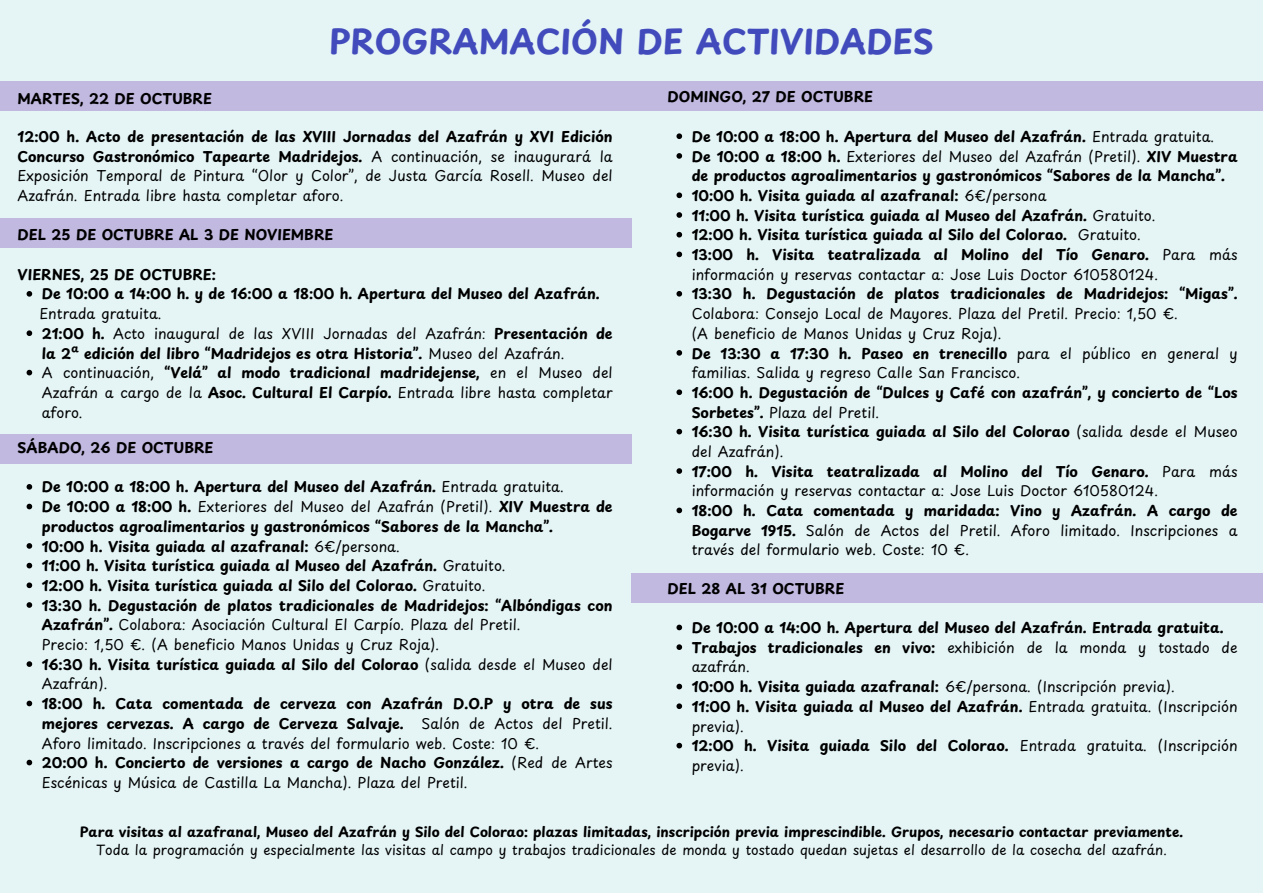
<style>
.page{position:relative;width:1263px;height:893px;background:#e5f5f6}
.page>*{position:absolute;margin:0;border:0;box-sizing:border-box;transform-origin:0 0}
.t1{font:700 33px "Playpen Sans";color:#424bbb}
.t2{font:700 14.25px/19.6px "Playpen Sans";color:#000}
.t3{font:14.25px/19.6px "Playpen Sans";color:#000}
.t4{font:700 13.5px "Playpen Sans";color:#000}
.t5{font:13.5px "Playpen Sans";color:#000}
.s1{font-weight:700}
.s2{font-weight:400}
</style>
<div class="page">
<div style="left:0;top:81px;width:631px;height:29px;background:#c2b9e1"></div>
<div style="left:0;top:218px;width:631px;height:29px;background:#c2b9e1"></div>
<div style="left:0;top:434px;width:631px;height:29px;background:#c2b9e1"></div>
<svg style="left:27px;top:291px;width:5px;height:6px"></svg>
<svg style="left:27px;top:330px;width:5px;height:6px"></svg>
<svg style="left:27px;top:370px;width:5px;height:5px"></svg>
<svg style="left:27px;top:484px;width:5px;height:5px"></svg>
<svg style="left:27px;top:504px;width:5px;height:5px"></svg>
<svg style="left:27px;top:543px;width:5px;height:6px"></svg>
<svg style="left:27px;top:563px;width:5px;height:5px"></svg>
<svg style="left:27px;top:582px;width:5px;height:6px"></svg>
<svg style="left:27px;top:602px;width:5px;height:6px"></svg>
<svg style="left:27px;top:661px;width:5px;height:6px"></svg>
<svg style="left:27px;top:700px;width:5px;height:6px"></svg>
<svg style="left:27px;top:759px;width:5px;height:6px"></svg>
<div style="left:613px;top:81px;width:650px;height:29px;background:#c2b9e1"></div>
<div style="left:631px;top:573px;width:632px;height:29px;background:#c2b9e1"></div>
<svg style="left:676px;top:133px;width:6px;height:6px"></svg>
<svg style="left:676px;top:153px;width:6px;height:6px"></svg>
<svg style="left:676px;top:192px;width:6px;height:6px"></svg>
<svg style="left:676px;top:212px;width:6px;height:6px"></svg>
<svg style="left:676px;top:232px;width:6px;height:5px"></svg>
<svg style="left:676px;top:252px;width:6px;height:5px"></svg>
<svg style="left:676px;top:291px;width:6px;height:6px"></svg>
<svg style="left:676px;top:350px;width:6px;height:6px"></svg>
<svg style="left:676px;top:389px;width:6px;height:6px"></svg>
<svg style="left:676px;top:429px;width:6px;height:5px"></svg>
<svg style="left:676px;top:468px;width:6px;height:6px"></svg>
<svg style="left:676px;top:507px;width:6px;height:6px"></svg>
<svg style="left:676px;top:624px;width:6px;height:6px"></svg>
<svg style="left:676px;top:644px;width:6px;height:6px"></svg>
<svg style="left:676px;top:684px;width:6px;height:5px"></svg>
<svg style="left:676px;top:703px;width:6px;height:6px"></svg>
<svg style="left:676px;top:743px;width:6px;height:5px"></svg>
<h1 class="t1" style="left:329px;top:15px;width:606px">PROGRAMACIÓN DE ACTIVIDADES</h1>
<h2 class="t2" style="left:18px;top:88px;width:196px">MARTES, 22 DE OCTUBRE</h2>
<p class="t3" style="left:18px;top:126px;width:597px;text-align:justify"><span class="s1">12:00 h. Acto de presentación de las XVIII Jornadas del Azafrán y XVI Edición Concurso Gastronómico Tapearte Madridejos.</span> A continuación, se inaugurará la Exposición Temporal de Pintura “Olor y Color”, de Justa García Rosell. Museo del Azafrán. Entrada libre hasta completar aforo.</p>
<p class="t2" style="left:18px;top:225px;width:317px">DEL 25 DE OCTUBRE AL 3 DE NOVIEMBRE</p>
<p class="t2" style="left:18px;top:264px;width:200px">VIERNES, 25 DE OCTUBRE:</p>
<p class="t2" style="left:42px;top:284px;width:560px">De 10:00 a 14:00 h. y de 16:00 a 18:00 h. Apertura del Museo del Azafrán.</p>
<p class="t3" style="left:39px;top:303px;width:124px">Entrada gratuita.</p>
<p class="t2" style="left:42px;top:323px;width:572px">21:00 h. <span class="s2">Acto inaugural de las XVIII Jornadas del Azafrán:</span> Presentación de la 2ª edición del libro “Madridejos es otra Historia”. <span class="s2">Museo del Azafrán.</span></p>
<p class="t3" style="left:42px;top:362px;width:572px;text-align:justify">A continuación, <span class="s1">“Velá” al modo tradicional madridejense,</span> en el Museo del Azafrán a cargo de la <span class="s1">Asoc. Cultural El Carpío.</span> Entrada libre hasta completar aforo.</p>
<p class="t2" style="left:18px;top:437px;width:197px">SÁBADO, 26 DE OCTUBRE</p>
<p class="t2" style="left:42px;top:477px;width:524px">De 10:00 a 18:00 h. Apertura del Museo del Azafrán. <span class="s2">Entrada gratuita.</span></p>
<p class="t2" style="left:42px;top:496px;width:572px">De 10:00 a 18:00 h. <span class="s2">Exteriores del Museo del Azafrán (Pretil).</span> XIV Muestra de productos agroalimentarios y gastronómicos “Sabores de la Mancha”.</p>
<p class="t2" style="left:42px;top:536px;width:360px">10:00 h. Visita guiada al azafranal: <span class="s2">6€/persona.</span></p>
<p class="t2" style="left:42px;top:555px;width:465px">11:00 h. Visita turística guiada al Museo del Azafrán. <span class="s2">Gratuito.</span></p>
<p class="t2" style="left:42px;top:575px;width:445px">12:00 h. Visita turística guiada al Silo del Colorao. <span class="s2">Gratuito.</span></p>
<h2 class="t2" style="left:42px;top:595px;width:572px">13:30 h. Degustación de platos tradicionales de Madridejos: “Albóndigas con<br>Azafrán”. <span class="s2">Colabora: Asociación Cultural El Carpío. Plaza del Pretil.</span></h2>
<p class="t3" style="left:42px;top:634px;width:399px">Precio: 1,50 €. (A beneficio Manos Unidas y Cruz Roja).</p>
<p class="t2" style="left:42px;top:654px;width:572px">16:30 h. Visita turística guiada al Silo del Colorao <span class="s2">(salida desde el Museo del<br>Azafrán).</span></p>
<p class="t2" style="left:42px;top:693px;width:572px;text-align:justify">18:00 h. Cata comentada de cerveza con Azafrán D.O.P y otra de sus mejores cervezas. A cargo de Cerveza Salvaje. <span class="s2">Salón de Actos del Pretil.<br>Aforo limitado. Inscripciones a través del formulario web. Coste: 10 €.</span></p>
<p class="t3" style="left:42px;top:752px;width:572px"><span class="s1">20:00 h. Concierto de versiones a cargo de Nacho González.</span> (Red de Artes<br>Escénicas y Música de Castilla La Mancha). Plaza del Pretil.</p>
<p class="t2" style="left:667px;top:87px;width:207px">DOMINGO, 27 DE OCTUBRE</p>
<h2 class="t2" style="left:692px;top:126px;width:524px">De 10:00 a 18:00 h. Apertura del Museo del Azafrán. <span class="s2">Entrada gratuita.</span></h2>
<p class="t2" style="left:692px;top:146px;width:547px">De 10:00 a 18:00 h. <span class="s2">Exteriores del Museo del Azafrán (Pretil).</span> XIV Muestra de productos agroalimentarios y gastronómicos “Sabores de la Mancha”.</p>
<h2 class="t2" style="left:692px;top:185px;width:356px">10:00 h. Visita guiada al azafranal: <span class="s2">6€/persona</span></h2>
<h2 class="t2" style="left:692px;top:205px;width:465px">11:00 h. Visita turística guiada al Museo del Azafrán. <span class="s2">Gratuito.</span></h2>
<p class="t2" style="left:692px;top:225px;width:451px">12:00 h. Visita turística guiada al Silo del Colorao. <span class="s2">Gratuito.</span></p>
<p class="t3" style="left:692px;top:244px;width:547px"><span class="s1">13:00 h. Visita teatralizada al Molino del Tío Genaro.</span> Para más información y reservas contactar a: Jose Luis Doctor 610580124.</p>
<p class="t2" style="left:692px;top:284px;width:547px">13:30 h. Degustación de platos tradicionales de Madridejos: “Migas”.<br><span class="s2">Colabora: Consejo Local de Mayores. Plaza del Pretil. Precio: 1,50 €.</span></p>
<p class="t3" style="left:692px;top:323px;width:311px">(A beneficio de Manos Unidas y Cruz Roja).</p>
<h2 class="t3" style="left:692px;top:343px;width:547px"><span class="s1">De 13:30 a 17:30 h. Paseo en trenecillo</span> para el público en general y familias. Salida y regreso Calle San Francisco.</h2>
<p class="t2" style="left:692px;top:382px;width:547px">16:00 h. Degustación de “Dulces y Café con azafrán”, y concierto de “Los<br>Sorbetes”. <span class="s2">Plaza del Pretil.</span></p>
<p class="t2" style="left:692px;top:421px;width:547px">16:30 h. Visita turística guiada al Silo del Colorao <span class="s2">(salida desde el Museo del Azafrán).</span></p>
<p class="t3" style="left:692px;top:461px;width:547px"><span class="s1">17:00 h. Visita teatralizada al Molino del Tío Genaro.</span> Para más información y reservas contactar a: Jose Luis Doctor 610580124.</p>
<p class="t3" style="left:692px;top:500px;width:547px;text-align:justify"><span class="s1">18:00 h. Cata comentada y maridada: Vino y Azafrán. A cargo de Bogarve 1915.</span> Salón de Actos del Pretil. Aforo limitado. Inscripciones a través del formulario web. Coste: 10 €.</p>
<p class="t2" style="left:667px;top:578px;width:178px">DEL 28 AL 31 OCTUBRE</p>
<p class="t2" style="left:692px;top:617px;width:533px">De 10:00 a 14:00 h. Apertura del Museo del Azafrán. Entrada gratuita.</p>
<p class="t3" style="left:692px;top:637px;width:547px"><span class="s1">Trabajos tradicionales en vivo:</span> exhibición de la monda y tostado de azafrán.</p>
<p class="t3" style="left:692px;top:676px;width:485px"><span class="s1">10:00 h. Visita guiada azafranal:</span> 6€/persona. (Inscripción previa).</p>
<p class="t2" style="left:692px;top:696px;width:547px">11:00 h. Visita guiada al Museo del Azafrán. <span class="s2">Entrada gratuita. (Inscripción previa).</span></p>
<p class="t3" style="left:692px;top:735px;width:547px"><span class="s1">12:00 h. Visita guiada Silo del Colorao.</span> Entrada gratuita. (Inscripción previa).</p>
<p class="t4" style="left:80px;top:821px;width:1105px">Para visitas al azafranal, Museo del Azafrán y Silo del Colorao: plazas limitadas, inscripción previa imprescindible. Grupos, necesario contactar previamente.</p>
<p class="t5" style="left:96px;top:839px;width:1072px">Toda la programación y especialmente las visitas al campo y trabajos tradicionales de monda y tostado quedan sujetas el desarrollo de la cosecha del azafrán.</p>
</div>
